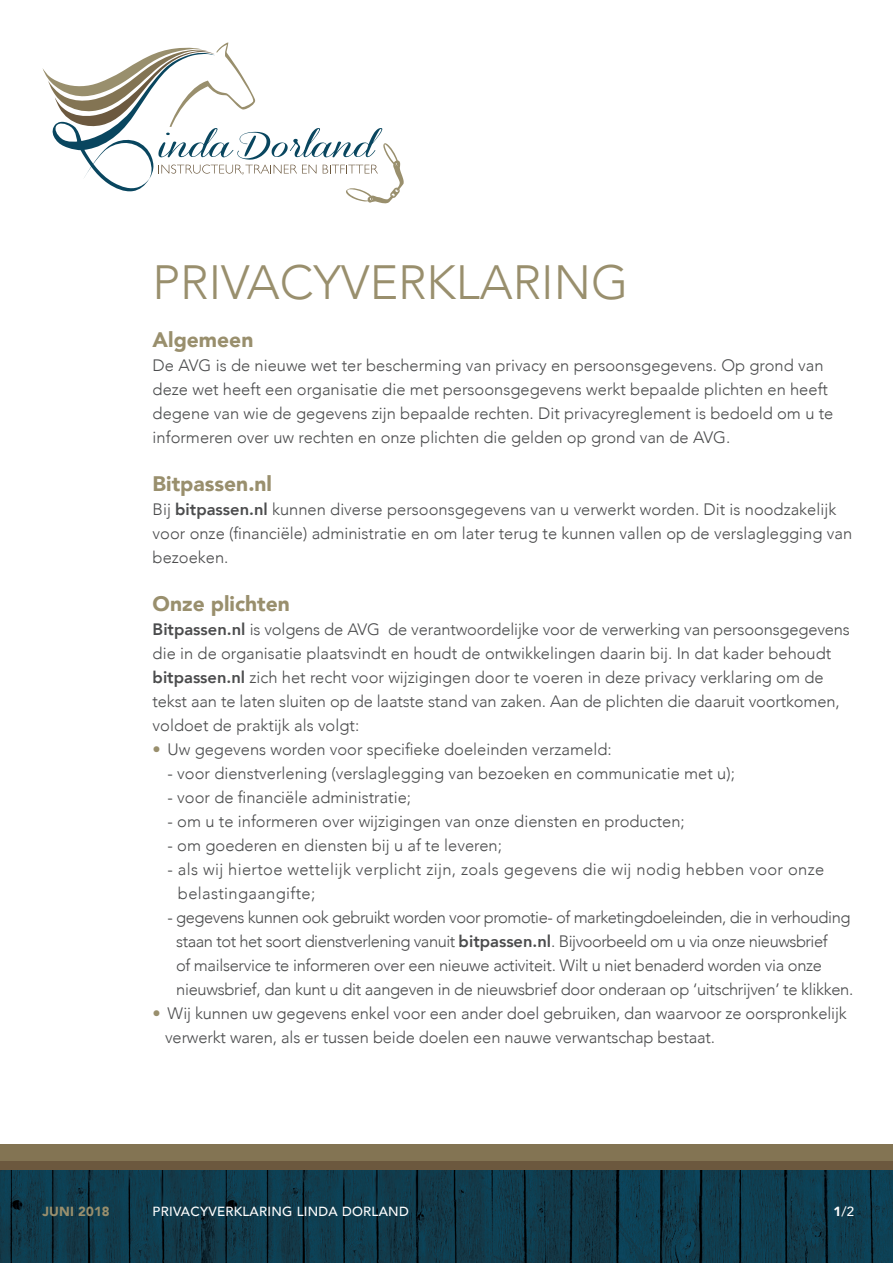
<style>
.page{position:relative;width:893px;height:1263px;background:#fff}
.page>*{position:absolute;margin:0;border:0;box-sizing:border-box;transform-origin:0 0}
.t1{font:300 48px "Avenir";color:#998f6d}
.t2{font:900 21px "Avenir";color:#998f6d}
.t3{font:300 16.5px/24px "Avenir";color:#4b4c4d}
.t4{font:300 16.5px/24px "Avenir";letter-spacing:-.03em;color:#4b4c4d}
.t5{font:300 16.5px/24px "Avenir";letter-spacing:.02em;color:#4b4c4d}
.t6{font:500 13.2px "Avenir";letter-spacing:.02em;color:#fff}
.t7{font:900 13.2px "Avenir";letter-spacing:.01em;color:#998f6d}
.s1{font-weight:800}
.s2{color:#998f6d}
.s3{font-weight:900}
</style>
<div class="page">
<svg style="left:43px;top:43px;width:361px;height:161px"></svg>
<img style="left:0;top:1170px;width:893px;height:93px">
<div style="left:0;top:1144px;width:893px;height:17px;background:#837453"></div>
<div style="left:0;top:1161px;width:893px;height:9px;background:#6c583e"></div>
<h1 class="t1" style="left:153px;top:254px;width:477px">PRIVACYVERKLARING</h1>
<p class="t2" style="left:153px;top:322px;width:102px">Algemeen</p>
<p class="t3" style="left:153px;top:353px;width:682px">De AVG is de nieuwe wet ter bescherming van privacy en persoonsgegevens. Op grond van deze wet heeft een organisatie die met persoonsgegevens werkt bepaalde plichten en heeft degene van wie de gegevens zijn bepaalde rechten. Dit privacyreglement is bedoeld om u te informeren over uw rechten en onze plichten die gelden op grond van de AVG.</p>
<p class="t2" style="left:153px;top:466px;width:121px">Bitpassen.nl</p>
<p class="t3" style="left:153px;top:497px;width:701px">Bij <span class="s1">bitpassen.nl</span> kunnen diverse persoonsgegevens van u verwerkt worden. Dit is noodzakelijk voor onze (financiële) administratie en om later terug te kunnen vallen op de verslaglegging van bezoeken.</p>
<p class="t2" style="left:153px;top:586px;width:139px">Onze plichten</p>
<p class="t3" style="left:153px;top:617px;width:699px"><span class="s1">Bitpassen.nl</span> is volgens de AVG de verantwoordelijke voor de verwerking van persoonsgegevens die in de organisatie plaatsvindt en houdt de ontwikkelingen daarin bij. In dat kader behoudt <span class="s1">bitpassen.nl</span> zich het recht voor wijzigingen door te voeren in deze privacy verklaring om de tekst aan te laten sluiten op de laatste stand van zaken. Aan de plichten die daaruit voortkomen, voldoet de praktijk als volgt:</p>
<p class="t3" style="left:153px;top:737px;width:461px"><span class="s2">•</span> Uw gegevens worden voor specifieke doeleinden verzameld:</p>
<p class="t3" style="left:168px;top:761px;width:569px">- voor dienstverlening (verslaglegging van bezoeken en communicatie met u);</p>
<p class="t3" style="left:168px;top:785px;width:245px">- voor de financiële administratie;</p>
<p class="t3" style="left:168px;top:809px;width:519px">- om u te informeren over wijzigingen van onze diensten en producten;</p>
<p class="t3" style="left:168px;top:833px;width:336px">- om goederen en diensten bij u af te leveren;</p>
<p class="t5" style="left:178px;top:857px;width:648px;text-indent:-10px">- als wij hiertoe wettelijk verplicht zijn, zoals gegevens die wij nodig hebben voor onze belastingaangifte;</p>
<p class="t4" style="left:176px;top:905px;width:678px;text-indent:-9px">- gegevens kunnen ook gebruikt worden voor promotie- of marketingdoeleinden, die in verhouding staan tot het soort dienstverlening vanuit <span class="s1">bitpassen.nl</span>. Bijvoorbeeld om u via onze nieuwsbrief<br>of mailservice te informeren over een nieuwe activiteit. Wilt u niet benaderd worden via onze nieuwsbrief, dan kunt u dit aangeven in de nieuwsbrief door onderaan op ‘uitschrijven’ te klikken.</p>
<p class="t3" style="left:165px;top:1001px;width:683px;text-indent:-13px"><span class="s2">•</span> Wij kunnen uw gegevens enkel voor een ander doel gebruiken, dan waarvoor ze oorspronkelijk verwerkt waren, als er tussen beide doelen een nauwe verwantschap bestaat.</p>
<p class="t7" style="left:43px;top:1200px;width:69px">JUNI 2018</p>
<p class="t6" style="left:153px;top:1200px;width:258px">PRIVACYVERKLARING LINDA DORLAND</p>
<p class="t6" style="left:833px;top:1200px;width:22px"><span class="s3">1</span>/2</p>
</div>
